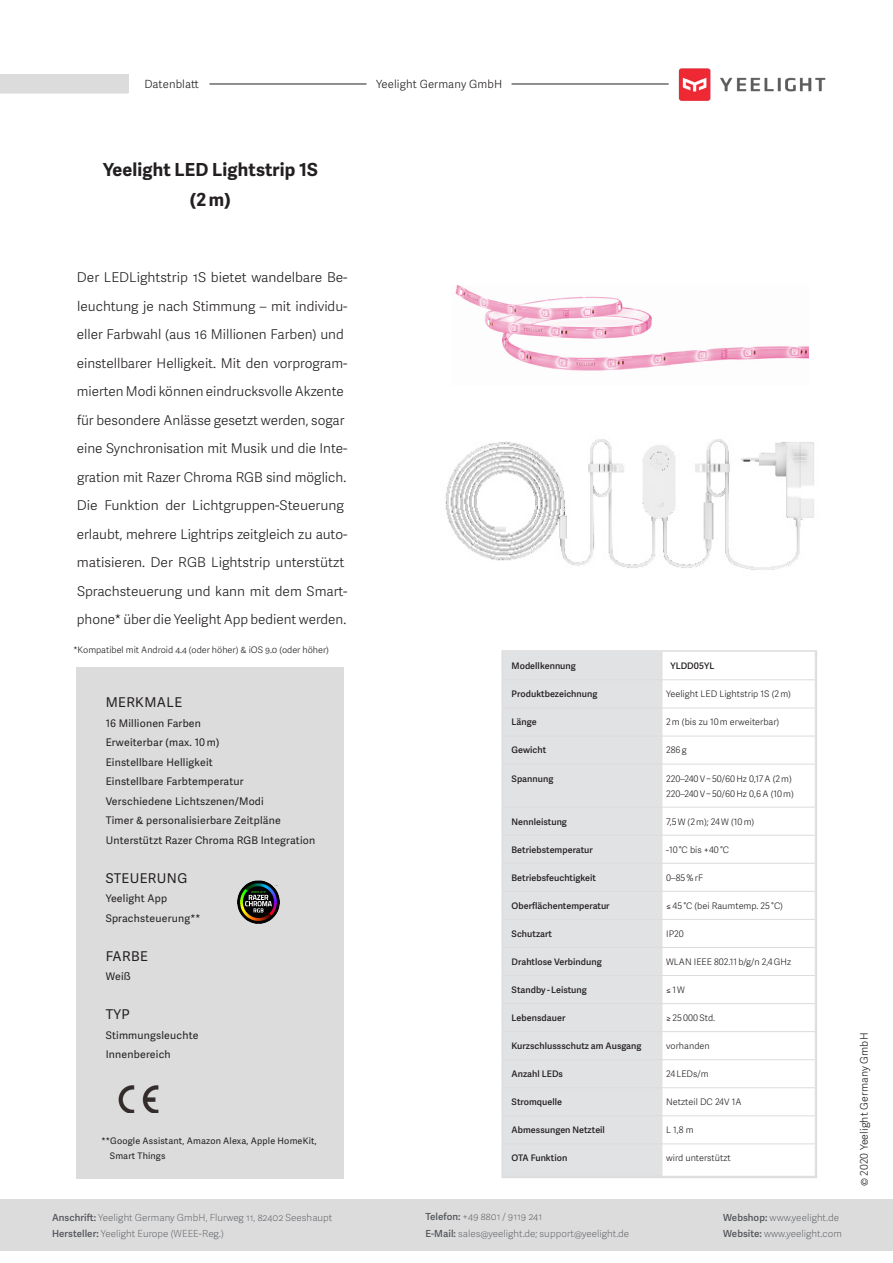
<style>
.page{position:relative;width:893px;height:1263px;background:#fff}
.page>*{position:absolute;margin:0;border:0;box-sizing:border-box;transform-origin:0 0}
.t1{font:700 18px "Adelle Sans ARA";letter-spacing:.01em;color:#231f20}
.t2{font:13.5px/28.5px "Adelle Sans Lt";color:#231f20}
.t3{font:13.5px "Adelle Sans";letter-spacing:.03em;color:#231f20}
.t4{font:11.25px "Adelle Sans Lt";letter-spacing:.01em;color:#231f20}
.t5{font:10.5px "Adelle Sans";letter-spacing:.02em;color:#231f20}
.t6{font:10.5px "Adelle Sans Lt";letter-spacing:.01em;color:#231f20}
.t7{font:100 9.75px "Adelle Sans";letter-spacing:.005em;color:#53565a}
.t8{font:9px "Adelle Sans Lt";letter-spacing:.005em;color:#231f20}
.t9{font:9px "Adelle Sans Sb";letter-spacing:.005em;color:#231f20}
.t10{font:9px "Adelle Sans";letter-spacing:.02em;color:#231f20}
.s1{font-family:"Adelle Sans Sb";font-weight:400}
</style>
<div class="page">
<div style="left:0;top:75px;width:128px;height:19px;background:#eaeaea"></div>
<div style="left:0;top:74px;width:128px;height:19px;background:#dcdcdd"></div>
<hr style="left:209px;top:84px;width:158px;height:1px;background:#231f20">
<hr style="left:512px;top:84px;width:157px;height:1px;background:#231f20">
<img style="left:678px;top:68px;width:148px;height:33px">
<div style="left:505px;top:653px;width:156px;height:522px;background:#e1e2e4"></div>
<svg style="left:662px;top:709px;width:152px;height:466px"></svg>
<hr style="left:503px;top:708px;width:159px;height:1px;background:#dcdcdd">
<hr style="left:503px;top:736px;width:159px;height:1px;background:#dcdcdd">
<hr style="left:662px;top:736px;width:154px;height:1px;background:#dcdcdd">
<hr style="left:503px;top:764px;width:159px;height:1px;background:#dcdcdd">
<hr style="left:662px;top:764px;width:154px;height:1px;background:#dcdcdd">
<hr style="left:661px;top:764px;width:1px;height:43px;background:#dcdcdd">
<hr style="left:503px;top:807px;width:159px;height:1px;background:#dcdcdd">
<hr style="left:662px;top:807px;width:154px;height:1px;background:#dcdcdd">
<hr style="left:503px;top:835px;width:159px;height:1px;background:#dcdcdd">
<hr style="left:662px;top:835px;width:154px;height:1px;background:#dcdcdd">
<hr style="left:503px;top:863px;width:159px;height:1px;background:#dcdcdd">
<hr style="left:662px;top:863px;width:154px;height:1px;background:#dcdcdd">
<hr style="left:503px;top:891px;width:159px;height:1px;background:#dcdcdd">
<hr style="left:662px;top:891px;width:154px;height:1px;background:#dcdcdd">
<hr style="left:503px;top:919px;width:159px;height:1px;background:#dcdcdd">
<hr style="left:662px;top:919px;width:154px;height:1px;background:#dcdcdd">
<hr style="left:503px;top:947px;width:159px;height:1px;background:#dcdcdd">
<hr style="left:662px;top:947px;width:154px;height:1px;background:#dcdcdd">
<hr style="left:503px;top:975px;width:159px;height:1px;background:#dcdcdd">
<hr style="left:662px;top:975px;width:154px;height:1px;background:#dcdcdd">
<hr style="left:503px;top:1003px;width:159px;height:1px;background:#dcdcdd">
<hr style="left:662px;top:1003px;width:154px;height:1px;background:#dcdcdd">
<hr style="left:503px;top:1031px;width:159px;height:1px;background:#dcdcdd">
<hr style="left:662px;top:1031px;width:154px;height:1px;background:#dcdcdd">
<hr style="left:503px;top:1059px;width:159px;height:1px;background:#dcdcdd">
<hr style="left:662px;top:1059px;width:154px;height:1px;background:#dcdcdd">
<hr style="left:503px;top:679px;width:159px;height:1px;background:#dcdcdd">
<hr style="left:662px;top:679px;width:154px;height:1px;background:#dcdcdd">
<hr style="left:503px;top:1087px;width:159px;height:1px;background:#dcdcdd">
<hr style="left:662px;top:1087px;width:154px;height:1px;background:#dcdcdd">
<hr style="left:503px;top:1115px;width:159px;height:1px;background:#dcdcdd">
<hr style="left:662px;top:1115px;width:154px;height:1px;background:#dcdcdd">
<svg style="left:661px;top:808px;width:1px;height:335px"></svg>
<hr style="left:503px;top:1143px;width:159px;height:1px;background:#dcdcdd">
<hr style="left:662px;top:1143px;width:154px;height:1px;background:#dcdcdd">
<hr style="left:661px;top:1144px;width:1px;height:32px;background:#dcdcdd">
<svg style="left:661px;top:653px;width:1px;height:111px"></svg>
<hr style="left:662px;top:708px;width:154px;height:1px;background:#dcdcdd">
<div style="left:502px;top:650px;width:315px;height:528px;border:2px solid #dcdcdd"></div>
<div style="left:77px;top:667px;width:267px;height:511px;background:#dcdcdd"></div>
<img style="left:118px;top:1085px;width:41px;height:28px">
<img style="left:445px;top:439px;width:369px;height:131px">
<img style="left:455px;top:285px;width:353px;height:86px">
<div style="left:0;top:1199px;width:893px;height:52px;background:#dcdcdd"></div>
<img style="left:237px;top:880px;width:43px;height:44px">
<p class="t4" style="left:144px;top:76px;width:56px">Datenblatt</p>
<p class="t4" style="left:376px;top:76px;width:128px">Yeelight Germany GmbH</p>
<p class="t1" style="left:103px;top:159px;width:216px">Yeelight LED Lightstrip 1S</p>
<p class="t1" style="left:190px;top:189px;width:43px">(2 m)</p>
<p class="t2" style="left:77px;top:263px;width:272px">Der LEDLightstrip 1S bietet wandelbare Be&shy;leuchtung je nach Stimmung – mit individu&shy;eller Farbwahl (aus 16 Millionen Farben) und einstellbarer Helligkeit. Mit den vorprogram&shy;mierten Modi können eindrucksvolle Akzente für besondere Anlässe gesetzt werden, sogar eine Synchronisation mit Musik und die Inte&shy;gration mit Razer Chroma RGB sind möglich.<br>Die Funktion der Lichtgruppen-Steuerung erlaubt, mehrere Lightrips zeitgleich zu auto&shy;matisieren. Der RGB Lightstrip unterstützt Sprachsteuerung und kann mit dem Smart&shy;phone* über die Yeelight App bedient werden.</p>
<p class="t8" style="left:73px;top:643px;width:257px">*Kompatibel mit Android 4.4 (oder höher) &amp; iOS 9.0 (oder höher)</p>
<p class="t3" style="left:106px;top:693px;width:78px">MERKMALE</p>
<p class="t5" style="left:106px;top:715px;width:97px">16 Millionen Farben</p>
<p class="t5" style="left:106px;top:735px;width:115px">Erweiterbar (max. 10 m)</p>
<p class="t5" style="left:106px;top:754px;width:109px">Einstellbare Helligkeit</p>
<p class="t5" style="left:106px;top:774px;width:139px">Einstellbare Farbtemperatur</p>
<p class="t5" style="left:106px;top:793px;width:160px">Verschiedene Lichtszenen/Modi</p>
<p class="t5" style="left:106px;top:813px;width:177px">Timer &amp; personalisierbare Zeitpläne</p>
<p class="t5" style="left:106px;top:832px;width:211px">Unterstützt Razer Chroma RGB Integration</p>
<p class="t3" style="left:106px;top:868px;width:83px">STEUERUNG</p>
<p class="t5" style="left:106px;top:891px;width:63px">Yeelight App</p>
<p class="t5" style="left:106px;top:910px;width:96px">Sprachsteuerung**</p>
<p class="t3" style="left:106px;top:946px;width:44px">FARBE</p>
<p class="t5" style="left:106px;top:969px;width:27px">Weiß</p>
<p class="t3" style="left:106px;top:1005px;width:26px">TYP</p>
<p class="t5" style="left:106px;top:1027px;width:94px">Stimmungsleuchte</p>
<p class="t5" style="left:106px;top:1047px;width:66px">Innenbereich</p>
<p class="t10" style="left:101px;top:1134px;width:217px">**Google Assistant, Amazon Alexa, Apple HomeKit,</p>
<p class="t10" style="left:110px;top:1149px;width:57px">Smart Things</p>
<p class="t7" style="left:52px;top:1210px;width:282px"><span class="s1">Anschrift:</span> Yeelight Germany GmbH, Flurweg 11, 82402 Seeshaupt</p>
<p class="t7" style="left:52px;top:1227px;width:173px"><span class="s1">Hersteller:</span> Yeelight Europe (WEEE-Reg.)</p>
<p class="t9" style="left:512px;top:659px;width:66px">Modellkennung</p>
<p class="t9" style="left:670px;top:659px;width:45px">YLDD05YL</p>
<p class="t9" style="left:512px;top:688px;width:87px">Produktbezeichnung</p>
<p class="t8" style="left:666px;top:688px;width:126px">Yeelight LED Lightstrip 1S (2 m)</p>
<p class="t9" style="left:512px;top:716px;width:27px">Länge</p>
<p class="t8" style="left:666px;top:716px;width:115px">2 m (bis zu 10 m erweiterbar)</p>
<p class="t9" style="left:512px;top:744px;width:36px">Gewicht</p>
<p class="t8" style="left:666px;top:744px;width:22px">286 g</p>
<p class="t9" style="left:512px;top:772px;width:43px">Spannung</p>
<p class="t8" style="left:666px;top:772px;width:127px">220–240 V ~ 50/60 Hz 0,17 A (2 m)</p>
<p class="t8" style="left:666px;top:787px;width:129px">220–240 V ~ 50/60 Hz 0,6 A (10 m)</p>
<p class="t9" style="left:512px;top:815px;width:57px">Nennleistung</p>
<p class="t8" style="left:666px;top:815px;width:90px">7,5 W (2 m); 24 W (10 m)</p>
<p class="t9" style="left:512px;top:843px;width:83px">Betriebstemperatur</p>
<p class="t8" style="left:666px;top:843px;width:65px">-10 °C bis +40 °C</p>
<p class="t9" style="left:512px;top:871px;width:86px">Betriebsfeuchtigkeit</p>
<p class="t8" style="left:666px;top:871px;width:38px">0–85 % rF</p>
<p class="t9" style="left:512px;top:899px;width:100px">Oberflächentemperatur</p>
<p class="t8" style="left:666px;top:899px;width:118px">≤ 45 °C (bei Raumtemp. 25 °C)</p>
<p class="t9" style="left:512px;top:927px;width:42px">Schutzart</p>
<p class="t8" style="left:666px;top:927px;width:19px">IP20</p>
<p class="t9" style="left:512px;top:955px;width:92px">Drahtlose Verbindung</p>
<p class="t8" style="left:666px;top:955px;width:127px">WLAN IEEE 802.11 b/g/n 2,4 GHz</p>
<p class="t9" style="left:512px;top:983px;width:77px">Standby - Leistung</p>
<p class="t8" style="left:666px;top:983px;width:20px">≤ 1 W</p>
<p class="t9" style="left:512px;top:1011px;width:55px">Lebensdauer</p>
<p class="t8" style="left:666px;top:1011px;width:51px">≥ 25 000 Std.</p>
<p class="t9" style="left:512px;top:1039px;width:132px">Kurzschlussschutz am Ausgang</p>
<p class="t8" style="left:666px;top:1039px;width:45px">vorhanden</p>
<p class="t9" style="left:512px;top:1067px;width:53px">Anzahl LEDs</p>
<p class="t8" style="left:666px;top:1067px;width:44px">24 LEDs/m</p>
<p class="t9" style="left:512px;top:1095px;width:52px">Stromquelle</p>
<p class="t8" style="left:666px;top:1095px;width:77px">Netzteil DC 24V 1A</p>
<p class="t9" style="left:512px;top:1123px;width:95px">Abmessungen Netzteil</p>
<p class="t8" style="left:666px;top:1124px;width:29px">L 1,8 m</p>
<p class="t9" style="left:512px;top:1151px;width:57px">OTA Funktion</p>
<p class="t8" style="left:666px;top:1152px;width:66px">wird unterstützt</p>
<p class="t7" style="left:425px;top:1210px;width:118px"><span class="s1">Telefon:</span> +49 8801 / 9119 241</p>
<p class="t7" style="left:723px;top:1210px;width:117px"><span class="s1">Webshop:</span> www.yeelight.de</p>
<p class="t7" style="left:425px;top:1227px;width:205px"><span class="s1">E-Mail:</span> sales@yeelight.de; support@yeelight.de</p>
<p class="t7" style="left:723px;top:1227px;width:120px"><span class="s1">Website:</span> www.yeelight.com</p>
<p class="t6" style="left:857px;top:1186px;width:155px;rotate:-90deg">© 2020 Yeelight Germany GmbH</p>
</div>
